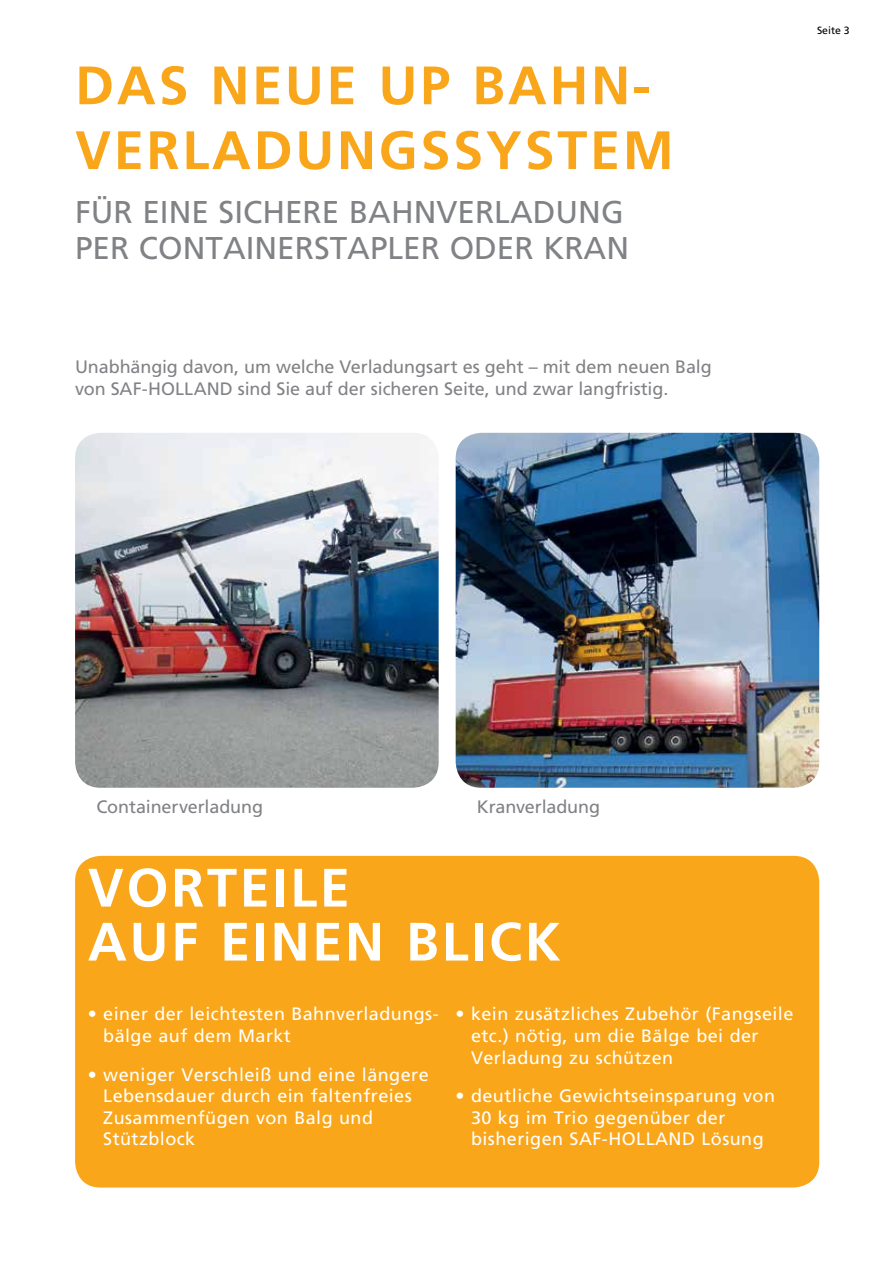
<style>
.page{position:relative;width:893px;height:1263px;background:#fff}
.page>*{position:absolute;margin:0;border:0;box-sizing:border-box;transform-origin:0 0}
.t1{font:700 54px/64.8px "Frutiger";letter-spacing:.05em;color:#faa61a}
.t2{font:700 54px/54px "Frutiger";letter-spacing:.05em;color:#fff}
.t3{font:31.5px "Frutiger";color:#808285}
.t4{font:18px/21.6px "Frutiger";letter-spacing:.025em;color:#fff}
.t5{font:18px/21.6px "Frutiger";letter-spacing:-.005em;color:#808285}
.t6{font:10.5px "Frutiger";color:#000}
</style>
<div class="page">
<div style="left:75px;top:856px;width:744px;height:331px;background:#faa61a;border-radius:26px"></div>
<img style="left:75px;top:433px;width:364px;height:355px">
<img style="left:456px;top:433px;width:363px;height:355px">
<h1 class="t1" style="left:75px;top:53px;width:600px">DAS NEUE UP BAHN-<br>VERLADUNGSSYSTEM</h1>
<h2 class="t3" style="left:75px;top:194px;width:207px">für eine sichere</h2>
<h2 class="t3" style="left:349px;top:194px;width:272px">Bah nverladu ng</h2>
<h2 class="t3" style="left:75px;top:230px;width:18px">per</h2>
<h2 class="t3" style="left:139px;top:230px;width:492px">Contai nerstapler oder Kran</h2>
<p class="t5" style="left:75px;top:356px;width:638px">Unabhängig davon, um welche Verladungsart es geht – mit dem neuen Balg von SAF-HOLLAND</p>
<p class="t5" style="left:238px;top:377px;width:432px">sind Sie auf der sicheren Seite, und zwar langfristig.</p>
<p class="t6" style="left:817px;top:24px;width:34px">Seite 3</p>
<p class="t5" style="left:96px;top:796px;width:168px">Containerverladung</p>
<p class="t5" style="left:477px;top:796px;width:125px">Kranverladung</p>
<h1 class="t2" style="left:88px;top:860px;width:264px">VORTEILE<br>AUF</h1>
<h1 class="t2" style="left:220px;top:914px;width:342px">EINEN BLICK</h1>
<p class="t4" style="left:103px;top:1003px;width:337px;text-indent:-15px">• einer der leichtesten Bahnverladungs&shy;bälge auf dem Markt</p>
<p class="t4" style="left:103px;top:1063px;width:327px;text-indent:-15px">• weniger Verschleiß und eine längere<br>Lebensdauer durch ein faltenfreies<br>Zusammenfügen von Balg und<br>Stützblock</p>
<p class="t4" style="left:471px;top:1003px;width:324px;text-indent:-15px">• kein zusätzliches Zubehör (Fangseile etc.) nötig, um die Bälge bei der<br>Verladung zu schützen</p>
<p class="t4" style="left:471px;top:1085px;width:305px;text-indent:-15px">• deutliche Gewichtseinsparung von<br>30 kg im Trio gegenüber der bisherigen SAF-HOLLAND</p>
<p class="t4" style="left:701px;top:1128px;width:64px">Lösung</p>
</div>
